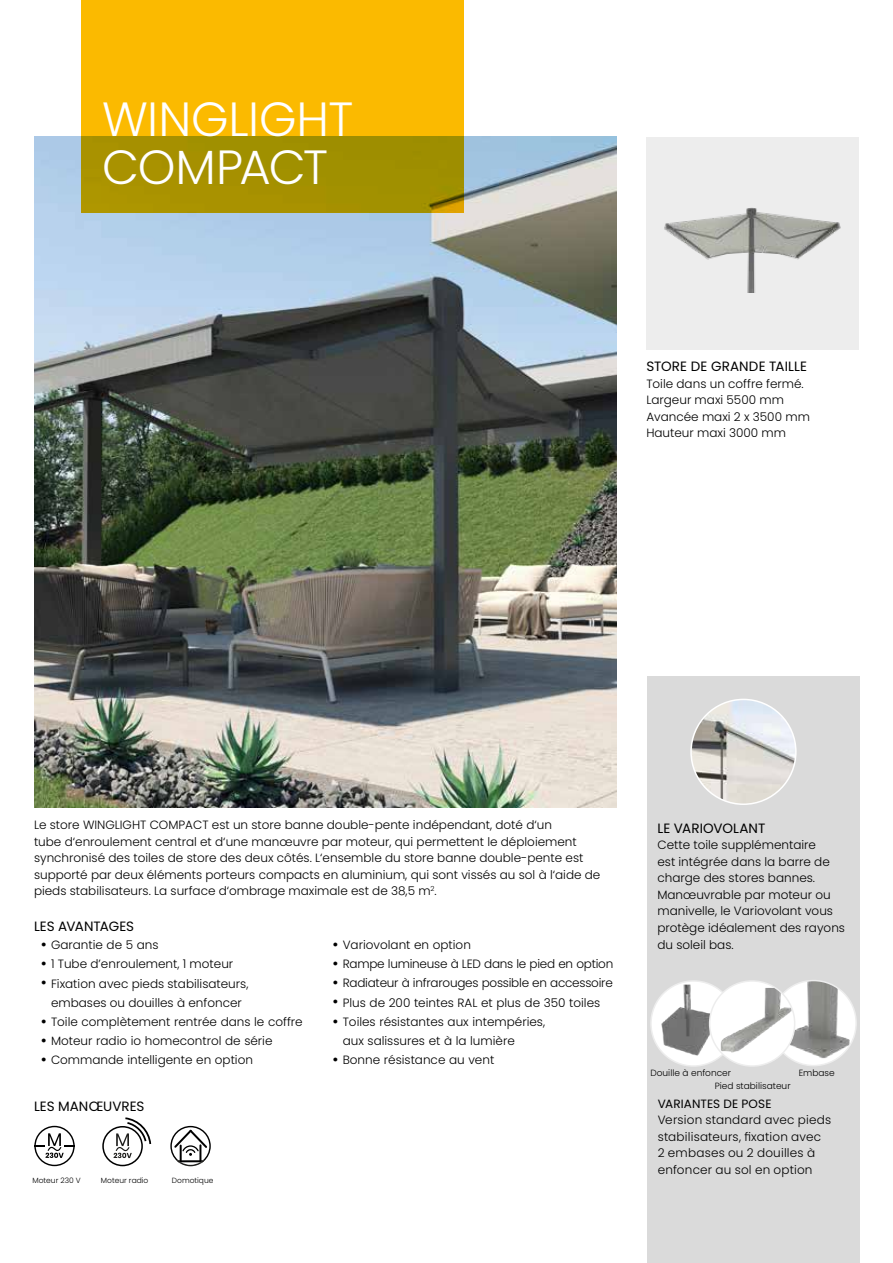
<style>
.page{position:relative;width:893px;height:1263px;background:#fff}
.page>*{position:absolute;margin:0;border:0;box-sizing:border-box;transform-origin:0 0}
.t1{font:300 48px/48px "Poppins";letter-spacing:-.005em;color:#fff}
.t2{font:13.5px "Poppins";color:#000}
.t3{font:300 12px/16.5px "Poppins";color:#000}
.t4{font:300 12px "Poppins";letter-spacing:-.02em;color:#000}
.t5{font:12px "Poppins";letter-spacing:.005em;color:#000}
.t6{font:300 9px "Poppins";color:#000}
.t7{font:300 7.5px "Poppins";color:#000}
.s1{font-size:16.5px}
</style>
<div class="page">
<img style="left:34px;top:136px;width:583px;height:672px">
<svg style="left:81px;top:0;width:382px;height:213px;background:#dbab00"></svg>
<div style="left:646px;top:137px;width:213px;height:212px;background:#ededed"></div>
<img style="left:664px;top:207px;width:177px;height:86px">
<div style="left:647px;top:676px;width:213px;height:587px;background:#dadada"></div>
<div style="left:771px;top:980px;width:85px;height:85px;background:#fff;border-radius:50%"></div>
<img style="left:778px;top:980px;width:73px;height:81px">
<div style="left:770px;top:980px;width:87px;height:86px;border:2px solid #ededed;border-radius:50%"></div>
<div style="left:651px;top:981px;width:85px;height:85px;background:#fff;border-radius:50%"></div>
<img style="left:660px;top:985px;width:53px;height:70px">
<div style="left:650px;top:980px;width:87px;height:87px;border:2px solid #ededed;border-radius:50%"></div>
<div style="left:710px;top:981px;width:85px;height:85px;background:#fff;border-radius:50%"></div>
<img style="left:718px;top:988px;width:75px;height:66px">
<div style="left:709px;top:980px;width:86px;height:87px;border:2px solid #ededed;border-radius:50%"></div>
<img style="left:691px;top:699px;width:105px;height:105px;border-radius:52px">
<div style="left:690px;top:699px;width:107px;height:106px;border:2px solid #fff;border-radius:50%"></div>
<svg style="left:34px;top:1126px;width:41px;height:40px"></svg>
<svg style="left:102px;top:1117px;width:49px;height:49px"></svg>
<svg style="left:170px;top:1126px;width:41px;height:40px"></svg>
<h1 class="t1" style="left:102px;top:95px;width:253px">WINGLIGHT<br>COMPACT</h1>
<p class="t2" style="left:646px;top:359px;width:162px">STORE DE GRANDE TAILLE</p>
<p class="t3" style="left:646px;top:375px;width:165px">Toile dans un coffre fermé.<br>Largeur maxi 5500 mm<br>Avancée maxi 2 x 3500 mm<br>Hauteur maxi 3000 mm</p>
<p class="t3" style="left:34px;top:817px;width:568px">Le store WINGLIGHT COMPACT est un store banne double-pente indépendant, doté d‘un<br>tube d‘enroulement central et d‘une manœuvre par moteur, qui permettent le déploiement synchronisé des toiles de store des deux côtés. L‘ensemble du store banne double-pente est supporté par deux éléments porteurs compacts en aluminium, qui sont vissés au sol à l‘aide de pieds stabilisateurs. La surface d‘ombrage maximale est de 38,5 m<sup>2</sup>.</p>
<p class="t2" style="left:34px;top:918px;width:102px">LES AVANTAGES</p>
<p class="t3" style="left:41px;top:937px;width:119px"><span class="s1">•</span> Garantie de 5 ans</p>
<p class="t3" style="left:41px;top:956px;width:194px"><span class="s1">•</span> 1 Tube d’enroulement, 1 moteur</p>
<p class="t3" style="left:41px;top:974px;width:209px;line-height:19.2px;text-align:center"><span class="s1">•</span> Fixation avec pieds stabilisateurs, embases ou douilles à enfoncer</p>
<p class="t3" style="left:41px;top:1013px;width:263px"><span class="s1">•</span> Toile complètement rentrée dans le coffre</p>
<p class="t3" style="left:41px;top:1032px;width:233px"><span class="s1">•</span> Moteur radio io homecontrol de série</p>
<p class="t3" style="left:41px;top:1052px;width:214px"><span class="s1">•</span> Commande intelligente en option</p>
<p class="t2" style="left:34px;top:1099px;width:112px">LES MANŒUVRES</p>
<p class="t7" style="left:32px;top:1176px;width:50px">Moteur 230 V</p>
<p class="t7" style="left:101px;top:1176px;width:49px">Moteur radio</p>
<p class="t7" style="left:172px;top:1176px;width:43px">Domotique</p>
<p class="t3" style="left:332px;top:937px;width:140px"><span class="s1">•</span> Variovolant en option</p>
<p class="t4" style="left:332px;top:957px;width:282px"><span class="s1">•</span> Rampe lumineuse à LED dans le pied en option</p>
<p class="t4" style="left:332px;top:976px;width:282px"><span class="s1">•</span> Radiateur à infrarouges possible en accessoire</p>
<p class="t3" style="left:332px;top:994px;width:269px"><span class="s1">•</span> Plus de 200 teintes RAL et plus de 350 toiles</p>
<p class="t3" style="left:343px;top:1012px;width:204px;line-height:19.2px;text-indent:-10px"><span class="s1">•</span> Toiles résistantes aux intempéries, aux salissures et à la lumière</p>
<p class="t3" style="left:332px;top:1051px;width:163px"><span class="s1">•</span> Bonne résistance au vent</p>
<p class="t2" style="left:657px;top:820px;width:109px">LE VARIOVOLANT</p>
<p class="t3" style="left:657px;top:837px;width:189px">Cette toile supplémentaire<br>est intégrée dans la barre de charge des stores bannes.<br>Manœuvrable par moteur ou manivelle, le Variovolant vous protège idéalement des rayons du soleil bas.</p>
<p class="t6" style="left:650px;top:1068px;width:82px">Douille à enfoncer</p>
<p class="t6" style="left:799px;top:1068px;width:38px">Embase</p>
<p class="t6" style="left:715px;top:1081px;width:77px">Pied stabilisateur</p>
<p class="t5" style="left:658px;top:1096px;width:115px">VARIANTES DE POSE</p>
<p class="t3" style="left:658px;top:1112px;width:175px">Version standard avec pieds stabilisateurs, fixation avec<br>2 embases ou 2 douilles à enfoncer au sol en option</p>
</div>
